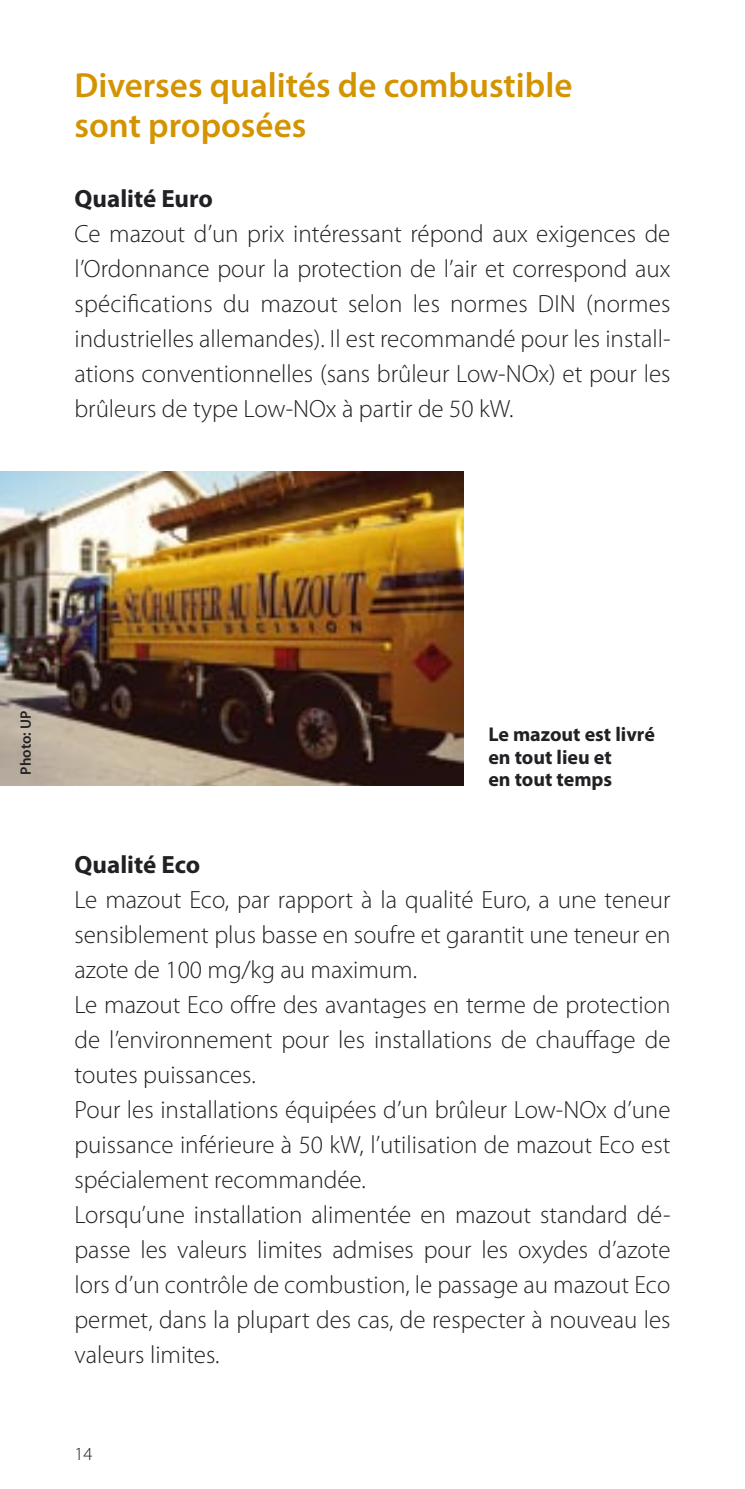
<style>
.page{position:relative;width:745px;height:1489px;background:#fff}
.page>*{position:absolute;margin:0;border:0;box-sizing:border-box;transform-origin:0 0}
.t1{font:600 35px/40px "Myriad Pro";color:#d49300}
.t2{font:300 25px/35px "Myriad Pro";color:#212125;text-align:justify}
.t3{font:700 25px "Myriad Pro";color:#212125}
.t4{font:700 20px/22.5px "Myriad Pro";color:#212125}
.t5{font:300 18.5px "Myriad Pro";color:#212125}
.t6{font:600 15px "Myriad Pro";color:#212125}
</style>
<div class="page">
<img style="left:0;top:471px;width:463px;height:314px">
<h1 class="t1" style="left:74px;top:66px;width:499px">Diverses qualités de combustible sont proposées</h1>
<p class="t3" style="left:74px;top:185px;width:140px">Qualité Euro</p>
<p class="t2" style="left:74px;top:217px;width:597px">Ce mazout d’un prix intéressant répond aux exigences de l’Ordonnance pour la protection de l’air et correspond aux spécifications du mazout selon les normes DIN (normes industrielles allemandes). Il est recommandé pour les install&shy;ations conventionnelles (sans brûleur Low-NOx) et pour les brûleurs de type Low-NOx à partir de 50 kW.</p>
<p class="t6" style="left:17px;top:774px;width:66px;rotate:-90deg">Photo: UP</p>
<p class="t4" style="left:488px;top:723px;width:168px">Le mazout est livré en tout lieu et<br>en tout temps</p>
<p class="t3" style="left:74px;top:850px;width:127px">Qualité Eco</p>
<p class="t2" style="left:74px;top:882px;width:597px;text-align:left">Le mazout Eco, par rapport à la qualité Euro, a une teneur sensiblement plus basse en soufre et garantit une teneur en azote de 100 mg/kg au maximum.<br>Le mazout Eco offre des avantages en terme de protection de l’environnement pour les installations de chauffage de toutes puissances.<br>Pour les installations équipées d’un brûleur Low-NOx d’une puissance inférieure à 50 kW, l’utilisation de mazout Eco est spécialement recommandée.<br>Lorsqu’une installation alimentée en mazout standard dé&shy;passe les valeurs limites admises pour les oxydes d’azote lors d’un contrôle de combustion, le passage au mazout Eco permet, dans la plupart des cas, de respecter à nouveau les valeurs limites.</p>
<p class="t5" style="left:74px;top:1443px;width:20px">14</p>
</div>
